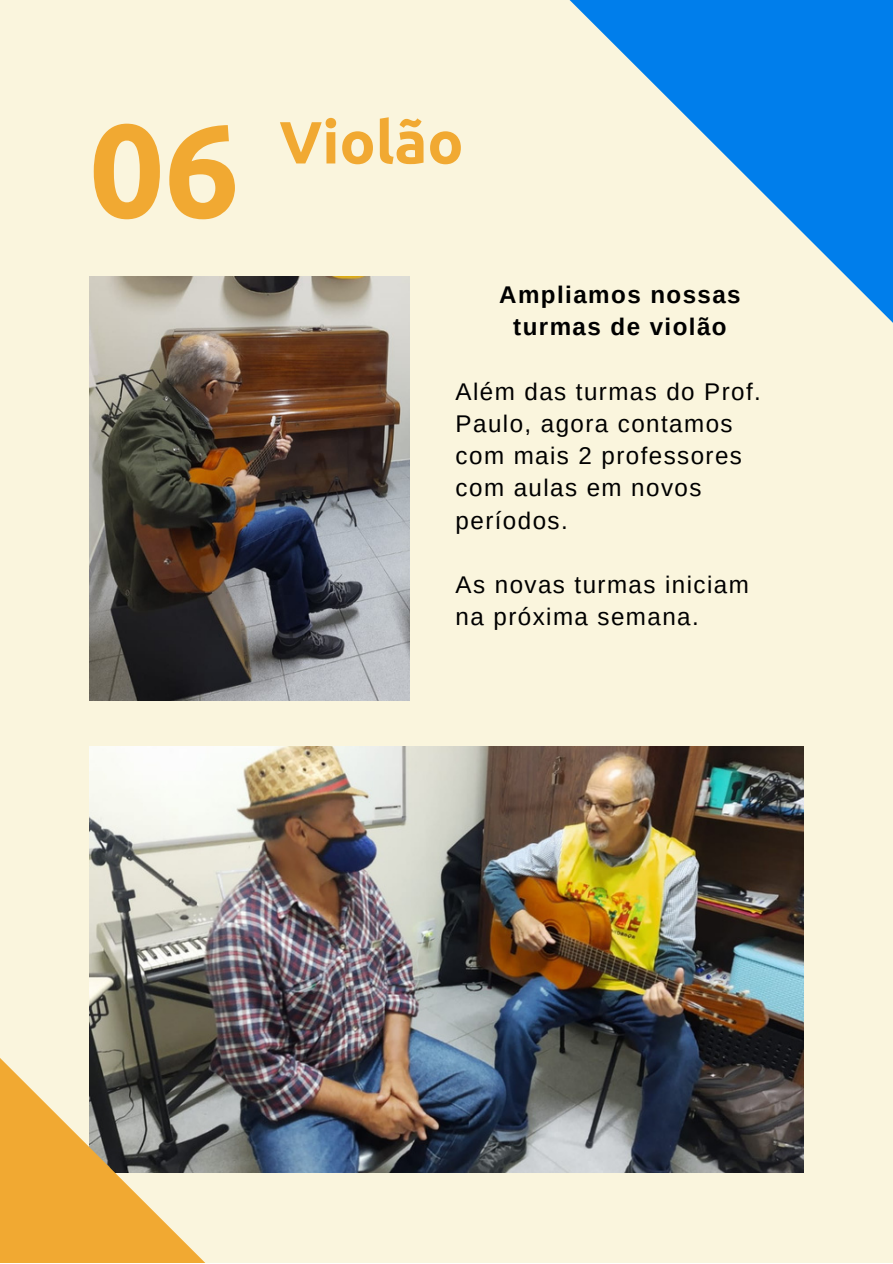
<style>
.page{position:relative;width:893px;height:1264px;background:#fff}
.page>*{position:absolute;margin:0;border:0;box-sizing:border-box;transform-origin:0 0}
.t1{font:700 132.3px "Ubuntu";color:#f1a932}
.t2{font:700 59.55px "Ubuntu";color:#f1a932}
.t3{font:24.15px/32.2px "Arimo";letter-spacing:.06em;color:#000}
.t4{font:700 24.15px/32.2px "Arimo";letter-spacing:.06em;color:#000;text-align:center}
</style>
<div class="page">
<div style="left:0;top:0;width:892px;height:1262px;background:#faf5dd"></div>
<svg style="left:569px;top:0;width:323px;height:322px"></svg>
<img style="left:89px;top:746px;width:714px;height:426px">
<img style="left:89px;top:277px;width:321px;height:424px">
<img style="left:0;top:792px;width:466px;height:470px">
<h1 class="t1" style="left:89px;top:94px;width:152px">06</h1>
<h2 class="t2" style="left:279px;top:108px;width:186px">Violão</h2>
<p class="t4" style="left:499px;top:278px;width:243px">Ampliamos nossas turmas de violão</p>
<p class="t3" style="left:455px;top:375px;width:307px">Além das turmas do Prof.<br>Paulo, agora contamos com mais 2 professores com aulas em novos períodos.</p>
<p class="t3" style="left:455px;top:568px;width:295px">As novas turmas iniciam na próxima semana.</p>
</div>
